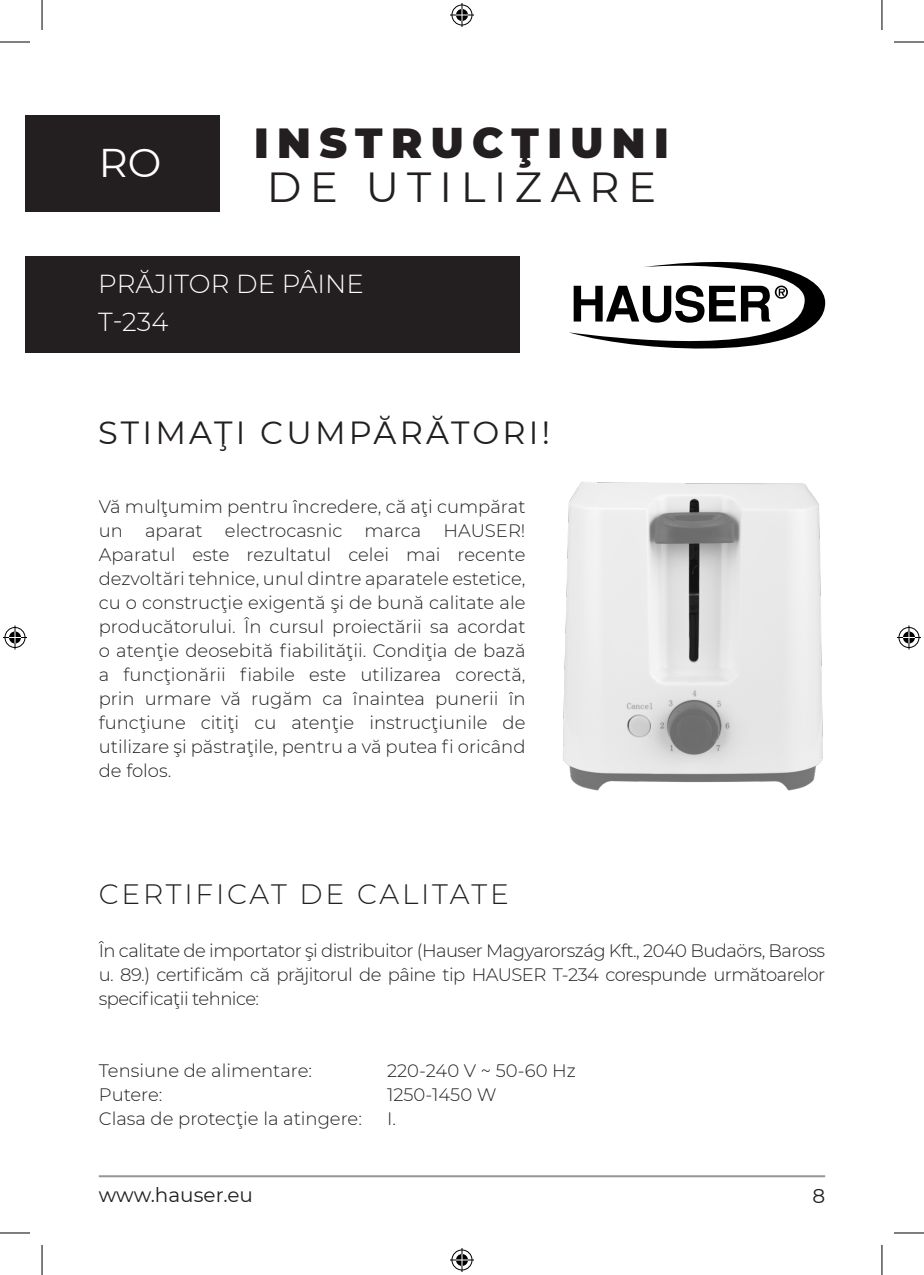
<style>
.page{position:relative;width:924px;height:1275px;background:#fff}
.page>*{position:absolute;margin:0;border:0;box-sizing:border-box;transform-origin:0 0}
.t1{font:900 42px "Montserrat";letter-spacing:.2em;color:#231f20}
.t2{font:42px "Montserrat";letter-spacing:.2em;color:#231f20}
.t3{font:40px "Montserrat";color:#fff}
._03_TITLE{font:32px "Montserrat";letter-spacing:.1em;color:#231f20}
._03_TITLE-2{font:300 28px "Montserrat";letter-spacing:.1em;color:#231f20}
.t4{font:300 26px "Montserrat";color:#fff}
.t5{font:20px "Montserrat";color:#231f20}
._01_TEXT_BLOCK{font:300 18px/24px "Montserrat";color:#231f20;text-align:justify}
</style>
<div class="page">
<div style="left:25px;top:256px;width:494px;height:96px;background:#231f20"></div>
<svg style="left:569px;top:261px;width:256px;height:88px"></svg>
<div style="left:25px;top:115px;width:194px;height:96px;background:#231f20"></div>
<img style="left:563px;top:482px;width:260px;height:309px">
<hr style="left:0;top:42px;width:30px;height:1px;background:#000">
<hr style="left:893px;top:42px;width:30px;height:1px;background:#000">
<hr style="left:0;top:1232px;width:30px;height:1px;background:#000">
<hr style="left:893px;top:1232px;width:30px;height:1px;background:#000">
<hr style="left:42px;top:0;width:1px;height:30px;background:#000">
<hr style="left:42px;top:1245px;width:1px;height:30px;background:#000">
<hr style="left:881px;top:0;width:1px;height:30px;background:#000">
<hr style="left:881px;top:1245px;width:1px;height:30px;background:#000">
<svg style="left:450px;top:3px;width:24px;height:24px"></svg>
<svg style="left:450px;top:1248px;width:24px;height:24px"></svg>
<svg style="left:3px;top:625px;width:24px;height:24px"></svg>
<svg style="left:897px;top:625px;width:23px;height:24px"></svg>
<p class="t3" style="left:99px;top:135px;width:64px">RO</p>
<p class="t1" style="left:254px;top:112px;width:416px">INSTRUCŢIUNI</p>
<p class="t2" style="left:267px;top:158px;width:391px">DE UTILIZARE</p>
<p class="t4" style="left:98px;top:266px;width:267px">PRĂJITOR DE PÂINE</p>
<p class="t4" style="left:98px;top:304px;width:72px">T-234</p>
<p class="_03_TITLE" style="left:98px;top:410px;width:453px">STIMAŢI CUMPĂRĂTORI!</p>
<p class="_01_TEXT_BLOCK" style="left:99px;top:494px;width:428px">Vă mulţumim pentru încredere, că aţi cumpărat un aparat electrocasnic marca HAUSER!<br>Aparatul este rezultatul celei mai recente dezvoltări tehnice, unul dintre aparatele estetice, cu o construcţie exigentă şi de bună calitate ale producătorului. În cursul proiectării sa acordat o atenţie deosebită fiabilităţii. Condiţia de bază a funcţionării fiabile este utilizarea corectă, prin urmare vă rugăm ca înaintea punerii în funcţiune citiţi cu atenţie instrucţiunile de utilizare şi păstraţile, pentru a vă putea fi oricând de folos.</p>
<p class="_03_TITLE-2" style="left:99px;top:875px;width:411px">CERTIFICAT DE CALITATE</p>
<p class="_01_TEXT_BLOCK" style="left:99px;top:938px;width:727px">În calitate de importator şi distribuitor (Hauser Magyarország Kft., 2040 Budaörs, Baross u. 89.) certificăm că prăjitorul de pâine tip HAUSER T-234 corespunde următoarelor specificaţii tehnice:</p>
<p class="_01_TEXT_BLOCK" style="left:99px;top:1058px;width:215px">Tensiune de alimentare:</p>
<p class="_01_TEXT_BLOCK" style="left:387px;top:1058px;width:190px">220-240 V ~ 50-60 Hz</p>
<p class="_01_TEXT_BLOCK" style="left:99px;top:1082px;width:65px">Putere:</p>
<p class="_01_TEXT_BLOCK" style="left:387px;top:1082px;width:111px">1250-1450 W</p>
<p class="_01_TEXT_BLOCK" style="left:99px;top:1106px;width:264px">Clasa de protecţie la atingere:</p>
<p class="_01_TEXT_BLOCK" style="left:387px;top:1106px;width:10px">I.</p>
<p class="t5" style="left:99px;top:1181px;width:156px">www.hauser.eu</p>
<p class="t5" style="left:812px;top:1182px;width:14px">8</p>
</div>
